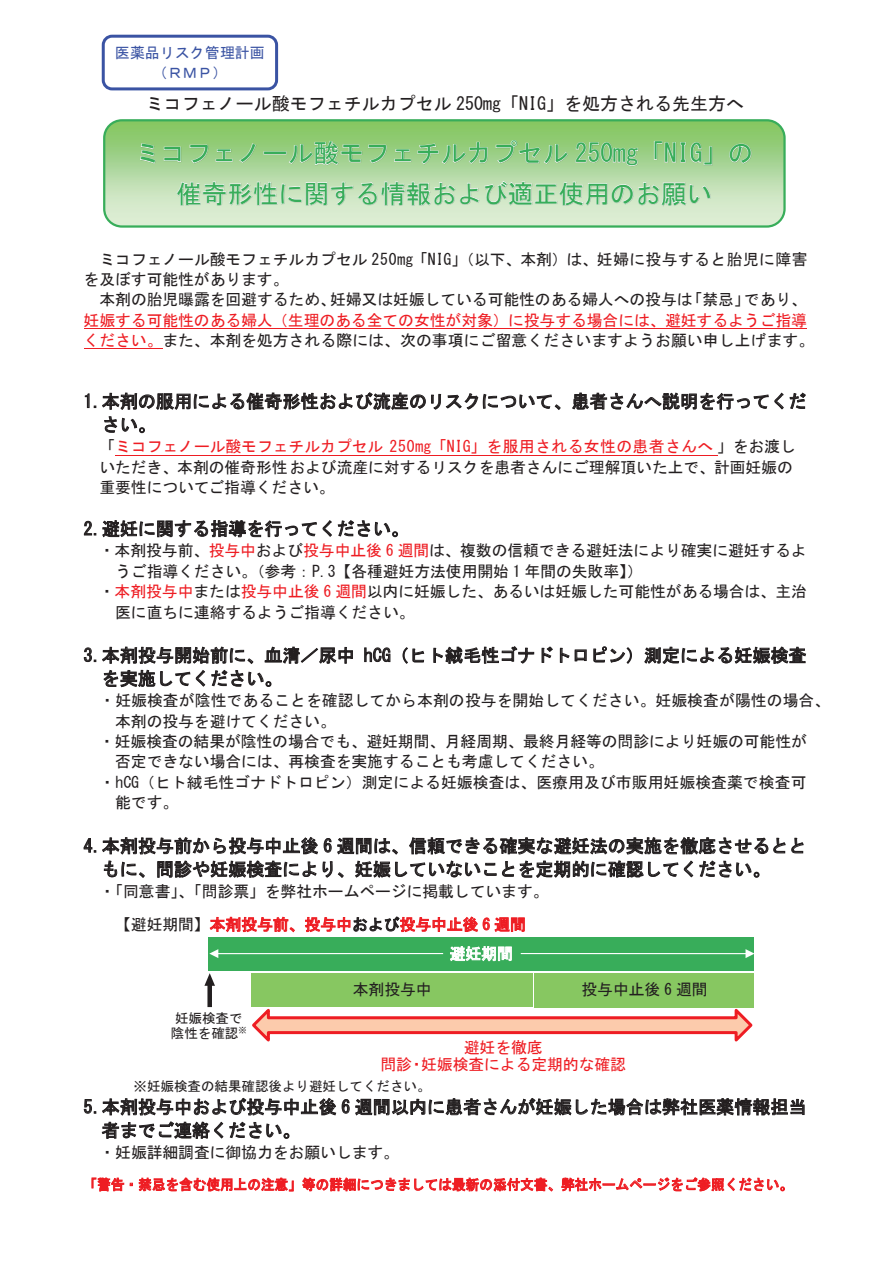
<style>
.page{position:relative;width:893px;height:1263px;background:#fff}
.page>*{position:absolute;margin:0;border:0;box-sizing:border-box;transform-origin:0 0}
.t1{font:25.5px/40.5px "MS Gothic";color:#38ad5a;text-align:center}
.t2{font:18px/23.4px "MS Gothic";color:#231f20}
.t3{font:15.9px/20.4px "MS Gothic";color:#231f20}
.t4{font:15.9px/20.5px "MS Gothic";color:#ee1d23}
.t5{font:15.9px "MS Gothic";color:#fff}
.t6{font:15px/19.5px "MS Gothic";color:#3a53a3;text-align:center}
.t7{font:14.25px "MS Gothic";letter-spacing:.015em;color:#ee1d23;scale:.95 1}
.t8{font:13.5px/15px "MS Gothic";color:#231f20;text-align:center}
.s1{color:#231f20}
.s2{color:#ee1d23}
</style>
<div class="page">
<svg style="left:106px;top:122px;width:677px;height:103px"></svg>
<div style="left:103px;top:119px;width:683px;height:109px;border:2px solid #38ad5a;border-radius:18px"></div>
<hr style="left:84px;top:328px;width:722px;height:1px;background:#ee1d23">
<hr style="left:84px;top:348px;width:78px;height:1px;background:#ee1d23">
<svg style="left:85px;top:393px;width:11px;height:15px"></svg>
<svg style="left:572px;top:392px;width:234px;height:18px"></svg>
<svg style="left:102px;top:392px;width:459px;height:41px"></svg>
<svg style="left:84px;top:521px;width:12px;height:14px"></svg>
<svg style="left:102px;top:520px;width:215px;height:17px"></svg>
<svg style="left:323px;top:520px;width:9px;height:17px"></svg>
<svg style="left:338px;top:520px;width:60px;height:17px"></svg>
<svg style="left:84px;top:647px;width:12px;height:15px"></svg>
<svg style="left:102px;top:646px;width:152px;height:18px"></svg>
<svg style="left:265px;top:647px;width:88px;height:17px"></svg>
<svg style="left:364px;top:647px;width:26px;height:15px"></svg>
<svg style="left:403px;top:647px;width:21px;height:17px"></svg>
<svg style="left:433px;top:646px;width:101px;height:18px"></svg>
<svg style="left:542px;top:646px;width:11px;height:17px"></svg>
<svg style="left:560px;top:648px;width:27px;height:15px"></svg>
<svg style="left:593px;top:646px;width:39px;height:18px"></svg>
<svg style="left:644px;top:646px;width:162px;height:18px"></svg>
<svg style="left:103px;top:670px;width:87px;height:18px"></svg>
<svg style="left:196px;top:670px;width:9px;height:17px"></svg>
<svg style="left:211px;top:670px;width:60px;height:17px"></svg>
<svg style="left:84px;top:838px;width:12px;height:15px"></svg>
<svg style="left:102px;top:837px;width:702px;height:95px"></svg>
<svg style="left:84px;top:1099px;width:12px;height:15px"></svg>
<svg style="left:342px;top:1098px;width:463px;height:18px"></svg>
<svg style="left:102px;top:1098px;width:234px;height:41px"></svg>
<svg style="left:92px;top:1177px;width:32px;height:14px"></svg>
<svg style="left:139px;top:1177px;width:155px;height:14px"></svg>
<svg style="left:302px;top:1177px;width:251px;height:14px"></svg>
<svg style="left:561px;top:1177px;width:224px;height:14px"></svg>
<div style="left:209px;top:937px;width:545px;height:34px;background:#38ad5a"></div>
<img style="left:218px;top:949px;width:527px;height:13px">
<svg style="left:450px;top:946px;width:62px;height:15px"></svg>
<hr style="left:217px;top:953px;width:226px;height:1px;background:#fff">
<svg style="left:209px;top:949px;width:9px;height:9px"></svg>
<div style="left:535px;top:973px;width:219px;height:34px;background:#87c761"></div>
<div style="left:251px;top:973px;width:282px;height:34px;background:#87c761"></div>
<svg style="left:204px;top:973px;width:11px;height:34px"></svg>
<svg style="left:252px;top:1003px;width:502px;height:39px"></svg>
<img style="left:370px;top:1035px;width:267px;height:7px">
<hr style="left:521px;top:953px;width:226px;height:1px;background:#fff">
<svg style="left:745px;top:949px;width:9px;height:9px"></svg>
<hr style="left:115px;top:455px;width:602px;height:1px;background:#ee1d23">
<div style="left:263px;top:151px;width:24px;height:4px;border:1px solid #c7c8ca"></div>
<svg style="left:139px;top:143px;width:18px;height:22px"></svg>
<svg style="left:163px;top:146px;width:19px;height:17px"></svg>
<svg style="left:189px;top:144px;width:20px;height:21px"></svg>
<svg style="left:215px;top:142px;width:42px;height:22px"></svg>
<svg style="left:288px;top:140px;width:201px;height:26px"></svg>
<svg style="left:495px;top:140px;width:74px;height:25px"></svg>
<svg style="left:575px;top:142px;width:64px;height:25px"></svg>
<svg style="left:653px;top:140px;width:60px;height:26px"></svg>
<svg style="left:729px;top:143px;width:23px;height:22px"></svg>
<svg style="left:176px;top:180px;width:536px;height:27px"></svg>
<div style="left:102px;top:35px;width:176px;height:55px;border:3px solid #3a53a3;border-radius:9px"></div>
<p class="t6" style="left:115px;top:43px;width:151px">医薬品リスク管理計画（ＲＭＰ）</p>
<p class="t2" style="left:146px;top:92px;width:600px">ミコフェノール酸モフェチルカプセル 250mg「NIG」を処方される先生方へ</p>
<h1 class="t1" style="left:135px;top:133px;width:620px">ミコフェノール酸モフェチルカプセル 250mg「NIG」の催奇形性に関する情報および適正使用のお願い</h1>
<p class="t3" style="left:84px;top:249px;width:725px;text-indent:16px">ミコフェノール酸モフェチルカプセル 250mg「NIG」（以下、本剤）は、妊婦に投与すると胎児に障害を及ぼす可能性があります。</p>
<p class="t3" style="left:99px;top:289px;width:709px">本剤の胎児曝露を回避するため、妊婦又は妊娠している可能性のある婦人への投与は「禁忌」であり、</p>
<p class="t4" style="left:84px;top:310px;width:732px">妊娠する可能性のある婦人（生理のある全ての女性が対象）に投与する場合には、避妊するようご指導ください。<span class="s1">また、本剤を処方される際には、次の事項にご留意くださいますようお願い申し上げます。</span></p>
<p class="t2" style="left:102px;top:389px;width:706px;text-indent:-18px">1.本剤の服用による催奇形性および流産のリスクについて、患者さんへ説明を行ってください。</p>
<p class="t3" style="left:99px;top:436px;width:698px">「<span class="s2">ミコフェノール酸モフェチルカプセル 250mg「NIG」を服用される女性の患者さんへ</span>」をお渡しいただき、本剤の催奇形性および流産に対するリスクを患者さんにご理解頂いた上で、計画妊娠の重要性についてご指導ください。</p>
<p class="t2" style="left:84px;top:517px;width:327px">2.避妊に関する指導を行ってください。</p>
<p class="t3" style="left:99px;top:540px;width:709px">・本剤投与前、<span class="s2">投与中</span>および<span class="s2">投与中止後 6 週間</span>は、複数の信頼できる避妊法により確実に避妊するよ</p>
<p class="t3" style="left:115px;top:561px;width:529px">うご指導ください。（参考：P.3【各種避妊方法使用開始 1 年間の失敗率】）</p>
<p class="t3" style="left:99px;top:581px;width:709px">・<span class="s2">本剤投与中</span>または<span class="s2">投与中止後 6 週間</span>以内に妊娠した、あるいは妊娠した可能性がある場合は、主治</p>
<p class="t3" style="left:115px;top:602px;width:301px">医に直ちに連絡するようご指導ください。</p>
<p class="t2" style="left:102px;top:644px;width:706px;text-indent:-18px">3.本剤投与開始前に、血清／尿中 hCG（ヒト絨毛性ゴナドトロピン）測定による妊娠検査を実施してください。</p>
<p class="t3" style="left:99px;top:690px;width:732px">・妊娠検査が陰性であることを確認してから本剤の投与を開始してください。妊娠検査が陽性の場合、</p>
<p class="t3" style="left:115px;top:711px;width:222px">本剤の投与を避けてください。</p>
<p class="t3" style="left:99px;top:731px;width:709px">・妊娠検査の結果が陰性の場合でも、避妊期間、月経周期、最終月経等の問診により妊娠の可能性が</p>
<p class="t3" style="left:115px;top:751px;width:490px">否定できない場合には、再検査を実施することも考慮してください。</p>
<p class="t3" style="left:99px;top:772px;width:709px">・hCG（ヒト絨毛性ゴナドトロピン）測定による妊娠検査は、医療用及び市販用妊娠検査薬で検査可</p>
<p class="t3" style="left:115px;top:792px;width:65px">能です。</p>
<p class="t2" style="left:102px;top:834px;width:706px;text-indent:-18px">4.本剤投与前から投与中止後 6 週間は、信頼できる確実な避妊法の実施を徹底させるとともに、問診や妊娠検査により、妊娠していないことを定期的に確認してください。</p>
<p class="t3" style="left:99px;top:874px;width:451px;line-height:33.3px;text-align:center">・「同意書」、「問診票」を弊社ホームページに掲載しています。【避妊期間】<span class="s2">本剤投与前、投与中</span>および<span class="s2">投与中止後 6 週間</span></p>
<p class="t5" style="left:450px;top:946px;width:65px">避妊期間</p>
<p class="t3" style="left:353px;top:979px;width:81px">本剤投与中</p>
<p class="t3" style="left:581px;top:979px;width:128px">投与中止後 6 週間</p>
<p class="t8" style="left:171px;top:1011px;width:77px">妊娠検査で陰性を確認<sup>※</sup></p>
<p class="t4" style="left:380px;top:1039px;width:247px;line-height:16.8px;text-align:center">避妊を徹底<br>問診・妊娠検査による定期的な確認</p>
<p class="t8" style="left:134px;top:1078px;width:299px">※妊娠検査の結果確認後より避妊してください。</p>
<p class="t2" style="left:102px;top:1095px;width:706px;text-indent:-18px">5.本剤投与中および投与中止後 6 週間以内に患者さんが妊娠した場合は弊社医薬情報担当者までご連絡ください。</p>
<p class="t3" style="left:99px;top:1142px;width:301px">・妊娠詳細調査に御協力をお願いします。</p>
<p class="t7" style="left:84px;top:1177px;width:748px">「警告・禁忌を含む使用上の注意」等の詳細につきましては最新の添付文書、弊社ホームページをご参照ください。</p>
</div>
